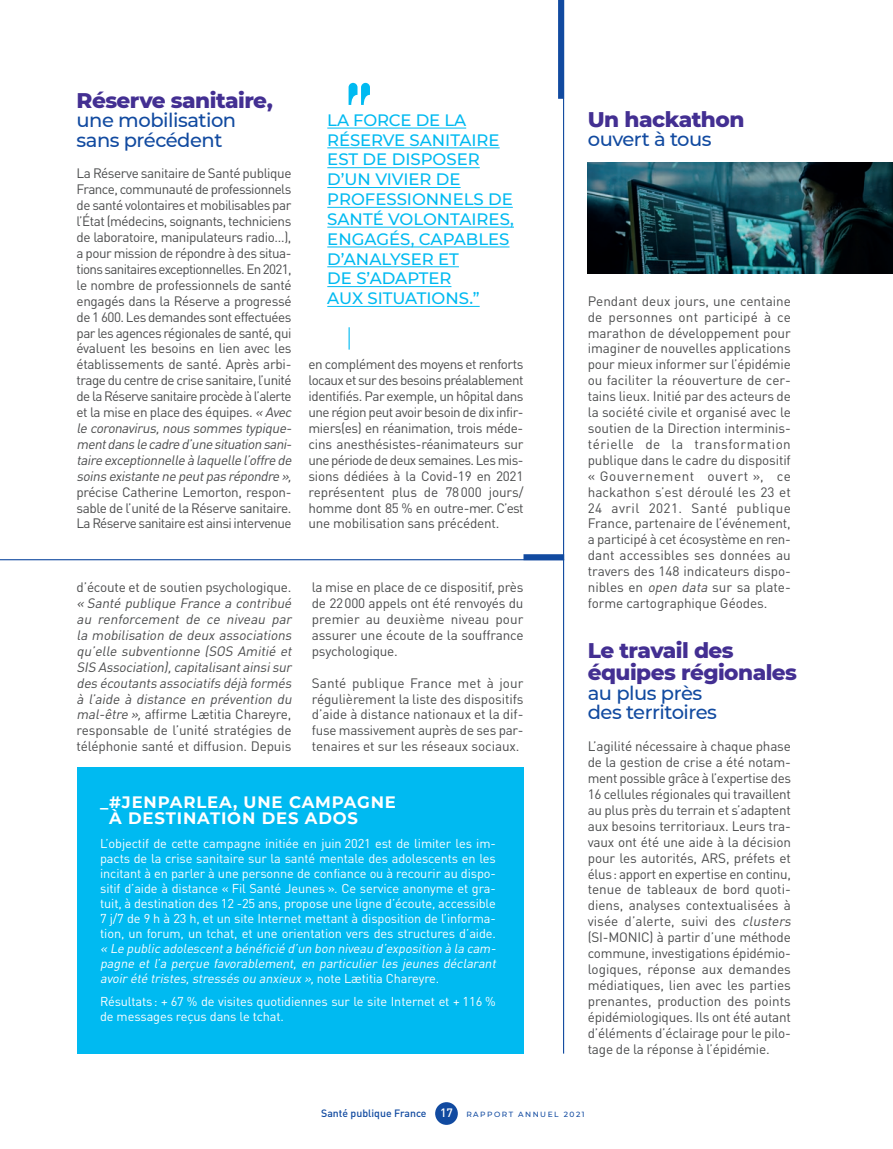
<style>
.page{position:relative;width:893px;height:1149px;background:#fff}
.page>*{position:absolute;margin:0;border:0;box-sizing:border-box;transform-origin:0 0}
.t1{font:800 21.6px/22.2px "Montserrat";letter-spacing:-.025em;color:#432f92}
.t2{font:500 19.5px/19.5px "Montserrat";letter-spacing:-.025em;color:#114aa0}
.t3{font:500 16.5px/19.8px "Montserrat";color:#00baf1}
.t4{font:700 16.5px/16.5px "Montserrat";letter-spacing:.05em;color:#fff}
.t5{font:13.5px/15.9px "DIN Pro";letter-spacing:-.02em;color:#4b4c4d;text-align:justify}
.t6{font:italic 13.5px/15.9px "DIN Pro";color:#4b4c4d}
.t7{font:12.75px/15px "DIN Pro";letter-spacing:-.01em;color:#fff;text-align:justify}
.t8{font:italic 12.75px/15px "DIN Pro";color:#fff;text-align:justify}
.t9{font:500 10.5px "DIN Pro";color:#114aa0}
.s1{font-style:italic}
.s2{font-style:normal}
.s3{font-size:12px;color:#fff}
.s4{font-family:"Montserrat";font-size:7.5px}
</style>
<div class="page">
<div style="left:435px;top:1101px;width:23px;height:23px;background:#114aa0;border-radius:50%"></div>
<div style="left:77px;top:767px;width:446px;height:286px;background:#00baf1"></div>
<hr style="left:563px;top:0;width:1px;height:1053px;background:#114aa0">
<div style="left:558px;top:0;width:6px;height:99px;background:#114aa0"></div>
<hr style="left:0;top:559px;width:564px;height:1px;background:#114aa0">
<div style="left:523px;top:554px;width:41px;height:6px;background:#114aa0"></div>
<img style="left:588px;top:162px;width:305px;height:112px">
<hr style="left:327px;top:128px;width:139px;height:1px;background:#00baf1">
<hr style="left:327px;top:147px;width:173px;height:1px;background:#00baf1">
<hr style="left:327px;top:167px;width:153px;height:1px;background:#00baf1">
<hr style="left:327px;top:187px;width:134px;height:1px;background:#00baf1">
<hr style="left:327px;top:207px;width:186px;height:1px;background:#00baf1">
<hr style="left:327px;top:227px;width:187px;height:1px;background:#00baf1">
<hr style="left:327px;top:246px;width:183px;height:1px;background:#00baf1">
<hr style="left:327px;top:266px;width:132px;height:1px;background:#00baf1">
<hr style="left:327px;top:286px;width:124px;height:1px;background:#00baf1">
<hr style="left:327px;top:306px;width:153px;height:1px;background:#00baf1">
<svg style="left:349px;top:83px;width:21px;height:22px"></svg>
<svg style="left:349px;top:327px;width:1px;height:22px"></svg>
<h1 class="t1" style="left:77px;top:87px;width:198px">Réserve sanitaire,</h1>
<h2 class="t2" style="left:77px;top:109px;width:161px">une mobilisation sans précédent</h2>
<p class="t3" style="left:327px;top:109px;width:188px">LA FORCE DE LA<br>RÉSERVE SANITAIRE<br>EST DE DISPOSER<br>D’UN VIVIER DE<br>PROFESSIONNELS DE<br>SANTÉ VOLONTAIRES,<br>ENGAGÉS, CAPABLES<br>D’ANALYSER ET<br>DE S’ADAPTER<br>AUX SITUATIONS.”</p>
<p class="t5" style="left:77px;top:164px;width:220px;text-align:left">La Réserve sanitaire de Santé publique France, communauté de professionnels de santé volontaires et mobilisables par l’État (médecins, soignants, techniciens de laboratoire, manipulateurs radio…), a pour mission de répondre à des situa&shy;tions sanitaires exceptionnelles. En 2021, le nombre de professionnels de santé engagés dans la Réserve a progressé de 1 600. Les demandes sont effectuées par les agences régionales de santé, qui évaluent les besoins en lien avec les établissements de santé. Après arbi&shy;trage du centre de crise sanitaire, l’unité de la Réserve sanitaire procède à l’alerte et la mise en place des équipes. <span class="s1">«Avec lecoronavirus,noussommestypique&shy;mentdanslecadred’unesituationsani&shy;taireexceptionnelleàlaquellel’offrede soinsexistantenepeutpasrépondre »,</span></p>
<p class="t5" style="left:77px;top:482px;width:217px">précise Catherine Lemorton, respon&shy;sable de l’unité de la Réserve sanitaire.<br>La Réserve sanitaire est ainsi intervenue</p>
<p class="t5" style="left:309px;top:355px;width:217px">en complément des moyens et renforts locaux et sur des besoins préalablement identifiés. Par exemple, un hôpital dans une région peut avoir besoin de dix infir&shy;miers(es) en réanimation, trois méde&shy;cins anesthésistes-réanimateurs sur une période de deux semaines. Les mis&shy;sions dédiées à la Covid-19 en 2021 représentent plus de 78000 jours/ homme dont 85 % en outre-mer. C’est une mobilisation sans précédent.</p>
<p class="t5" style="left:77px;top:577px;width:216px">d’écoute et de soutien psychologique.</p>
<p class="t6" style="left:77px;top:593px;width:220px">« Santé publique France a contribué au renforcement de ce niveau par la mobilisation de deux associations qu’elle subventionne (SOS Amitié et SIS Association),capitalisantainsisur des écoutants associatifs déjà formés à l’aide à distance en prévention du mal-être»,<span class="s2">affirme Lætitia Chareyre, responsable de l’unité stratégies de téléphonie santé et diffusion. Depuis</span></p>
<p class="t5" style="left:312px;top:577px;width:213px">la mise en place de ce dispositif, près de 22000 appels ont été renvoyés du premier au deuxième niveau pour assurer une écoute de la souffrance psychologique.</p>
<p class="t5" style="left:312px;top:673px;width:213px">Santé publique France met à jour régulièrement la liste des dispositifs d’aide à distance nationaux et la dif&shy;fuse massivement auprès de ses par&shy;tenaires et sur les réseaux sociaux.</p>
<p class="t4" style="left:109px;top:792px;width:288px;text-indent:-9px">_#JENPARLEA, UNE CAMPAGNE<br>À DESTINATION DES ADOS</p>
<p class="t7" style="left:100px;top:834px;width:397px">L’objectif de cette campagne initiée en juin 2021 est de limiter les im&shy;pacts de la crise sanitaire sur la santé mentale des adolescents en les incitant à en parler à une personne de confiance ou à recourir au dispo&shy;sitif d’aide à distance « Fil Santé Jeunes ». Ce service anonyme et gra&shy;tuit, à destination des 12 -25 ans, propose une ligne d’écoute, accessible 7 j/7 de 9 h à 23 h, et un site Internet mettant à disposition de l’informa&shy;tion, un forum, un tchat, et une orientation vers des structures d’aide.</p>
<p class="t8" style="left:100px;top:939px;width:400px">« Le public adolescenta bénéficié d’un bon niveau d’exposition à la cam&shy;pagne et l’a perçue favorablement, en particulier les jeunes déclarant avoirété tristes,stressés ou anxieux »,<span class="s2">n o t e L æ t i t i a C h a rey re .</span></p>
<p class="t7" style="left:100px;top:992px;width:397px">Résultats: + 67 % de visites quotidiennes sur le site Internet et + 116 % de messages reçus dans le tchat.</p>
<h1 class="t1" style="left:588px;top:107px;width:158px">Un hackathon</h1>
<h2 class="t2" style="left:588px;top:129px;width:125px">ouvert à tous</h2>
<p class="t5" style="left:588px;top:291px;width:205px">Pendant deux jours, une centaine de personnes ont participé à ce marathon de développement pour imaginer de nouvelles applications pour mieux informer sur l’épidémie ou faciliter la réouverture de cer&shy;tains lieux. Initié par des acteurs de la société civile et organisé avec le soutien de la Direction interminis&shy;térielle de la transformation publique dans le cadre du dispositif « Gouvernement ouvert », ce hackathon s’est déroulé les 23 et 24 avril 2021. Santé publique France, partenaire de l’événement, a participé à cet écosystème en ren&shy;dant accessibles ses données au travers des 148 indicateurs dispo&shy;nibles en <span class="s1">open data</span> sur sa plate&shy;forme cartographique Géodes.</p>
<h1 class="t1" style="left:588px;top:638px;width:211px">Le travail des équipes régionales</h1>
<h2 class="t2" style="left:588px;top:682px;width:131px">au plus près des territoires</h2>
<p class="t5" style="left:588px;top:736px;width:208px;text-align:left">L’agilité nécessaire à chaque phase de la gestion de crise a été notam&shy;ment possible grâce à l’expertise des 16 cellules régionales qui travaillent au plus près du terrain et s’adaptent aux besoins territoriaux. Leurs tra&shy;vaux ont été une aide à la décision pour les autorités, ARS, préfets et élus: apport en expertise en continu, tenue de tableaux de bord quoti&shy;diens, analyses contextualisées à visée d’alerte, suivi des <span class="s1">clusters </span>(SI-MONIC) à partir d’une méthode commune, investigations épidémio&shy;logiques, réponse aux demandes médiatiques, lien avec les parties prenantes, production des points épidémiologiques. Ils ont été autant d’éléments d’éclairage pour le pilo&shy;tage de la réponse à l’épidémie.</p>
<p class="t9" style="left:321px;top:1104px;width:265px">Santé publique France <span class="s3">17</span> <span class="s4">RA P P O RT A N N U E L 2 021</span></p>
</div>
